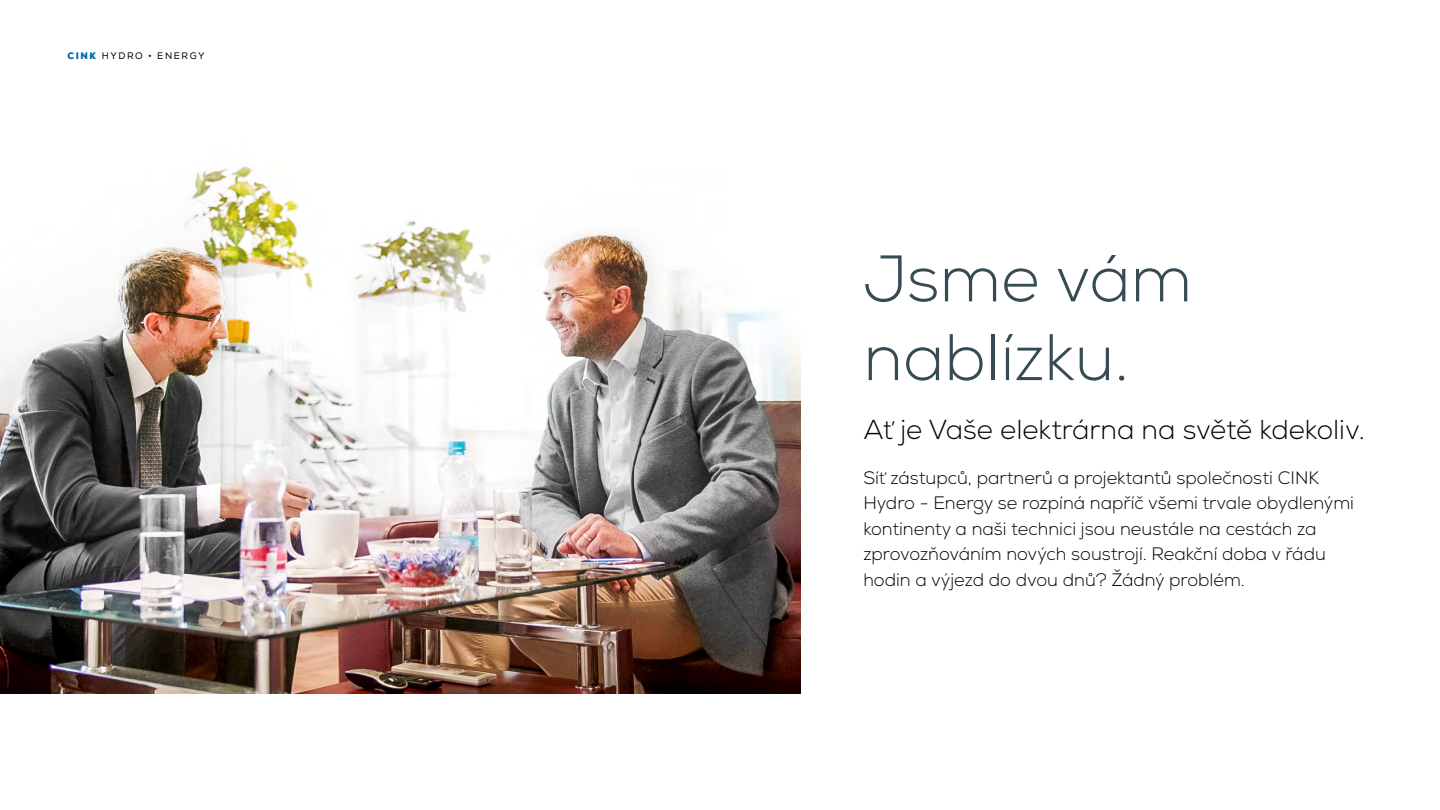
<style>
.page{position:relative;width:1440px;height:810px;background:#fff}
.page>*{position:absolute;margin:0;border:0;box-sizing:border-box;transform-origin:0 0}
.t1{font:300 65.62px/78.8px "Nexa";color:#364c52}
.t2{font:300 27.45px "Nexa";color:#000}
.t3{font:300 18px/25.5px "Nexa";color:#000}
.t4{font:9.45px "Nexa";letter-spacing:.165em;color:#000}
.s1{font-weight:900;color:#0069b4}
</style>
<div class="page">
<img style="left:0;top:166px;width:801px;height:527px">
<p class="t4" style="left:68px;top:50px;width:138px"><span class="s1">CINK</span> HYDRO • ENERGY</p>
<h1 class="t1" style="left:863px;top:241px;width:330px">Jsme vám nablízku.</h1>
<h2 class="t2" style="left:863px;top:413px;width:503px">Ať je Vaše elektrárna na světě kdekoliv.</h2>
<p class="t3" style="left:863px;top:465px;width:492px">Síť zástupců, partnerů a projektantů společnosti CINK Hydro - Energy se rozpíná napříč všemi trvale obydlenými kontinenty a naši technici jsou neustále na cestách za zprovozňováním nových soustrojí. Reakční doba v řádu hodin a výjezd do dvou dnů? Žádný problém.</p>
</div>
